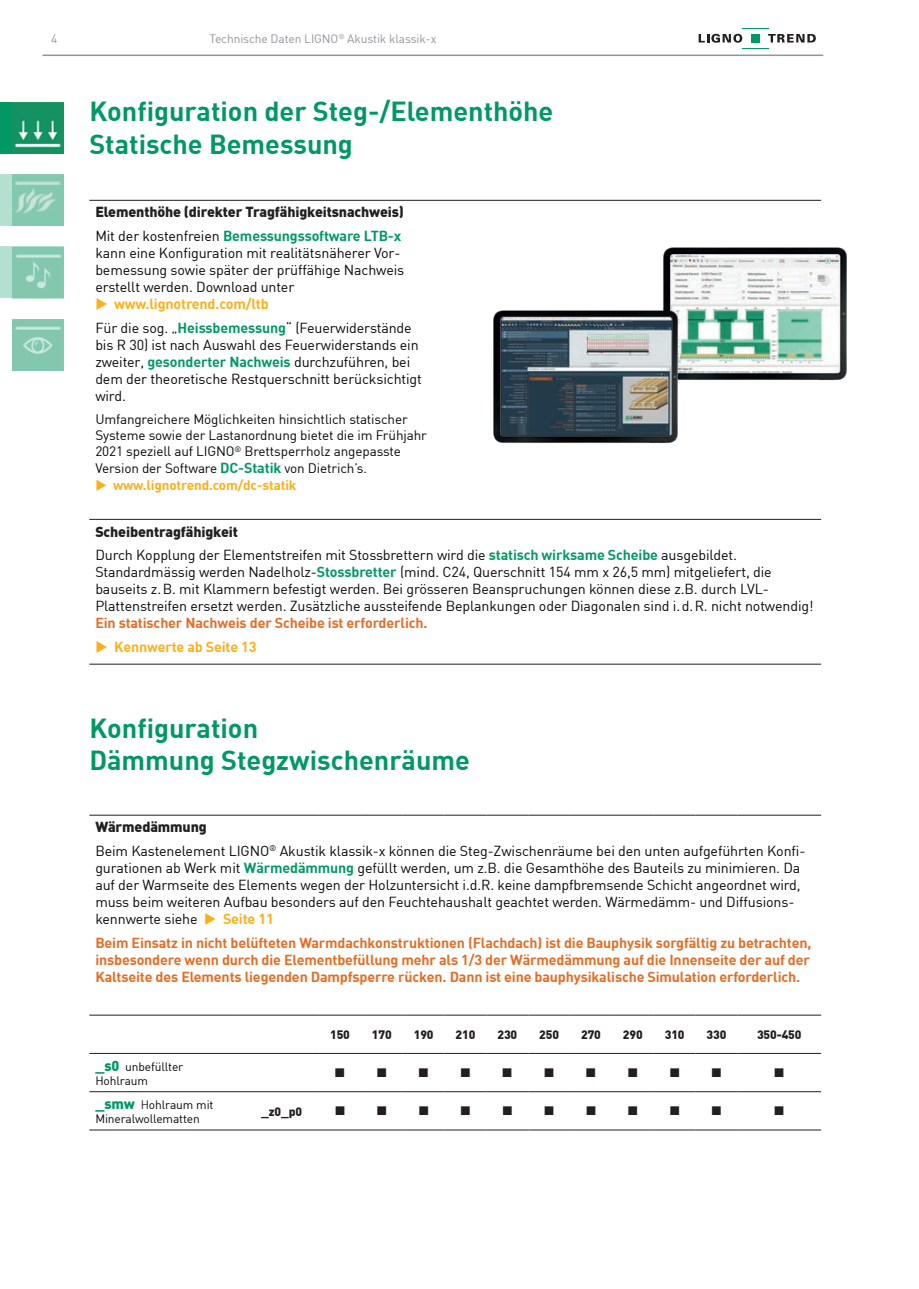
<style>
.page{position:relative;width:919px;height:1289px;background:#fff}
.page>*{position:absolute;margin:0;border:0;box-sizing:border-box;transform-origin:0 0}
.t1{font:700 27px/32.4px "DIN";color:#009864}
.t2{font:14.25px/17.1px "DIN";letter-spacing:-.01em;color:#070909}
.t3{font:700 14.25px/17.1px "DIN";letter-spacing:-.01em;color:#e46c23;text-align:justify}
.t4{font:900 14.25px/23.5px "DIN";letter-spacing:-.01em;color:#231f20}
.t5{font:700 14.25px "DIN";letter-spacing:-.01em;color:#fbb018}
.t6{font:13.5px/16.5px "DIN";letter-spacing:-.01em;color:#070909}
.t7{font:700 13.5px "DIN";letter-spacing:-.01em;color:#fbb018}
.t8{font:12px/14.4px "DIN";letter-spacing:-.01em;color:#070909}
.t9{font:900 12px "DIN";letter-spacing:-.01em;color:#231f20}
.t10{font:12px "DIN";letter-spacing:-.01em;color:#939598}
.s1{font-weight:400;color:#070909}
.s2{font-weight:700;color:#009864}
.s3{color:#fbb018}
.s4{font-weight:700;color:#fbb018}
.s5{font-weight:700;font-size:14.25px;color:#009864}
.s6{font-weight:900;color:#231f20}
.s7{font-weight:900;font-size:14.25px;color:#009864}
.s8{color:#231f20}
</style>
<div class="page">
<div style="left:0;top:102px;width:64px;height:51px;background:#009864"></div>
<svg style="left:0;top:174px;width:13px;height:51px"></svg>
<svg style="left:0;top:247px;width:13px;height:51px"></svg>
<img style="left:13px;top:102px;width:51px;height:51px">
<img style="left:13px;top:247px;width:51px;height:51px">
<img style="left:13px;top:319px;width:51px;height:51px">
<img style="left:13px;top:174px;width:51px;height:51px">
<img style="left:663px;top:247px;width:183px;height:133px">
<img style="left:493px;top:310px;width:184px;height:133px">
<img style="left:502px;top:316px;width:170px;height:119px">
<div style="left:500px;top:316px;width:172px;height:121px;border:1px solid #312f30;border-radius:3px"></div>
<svg style="left:698px;top:28px;width:117px;height:21px"></svg>
<div style="left:750px;top:34px;width:9px;height:9px;background:#009864"></div>
<hr style="left:43px;top:55px;width:780px;height:1px;background:#939598">
<hr style="left:89px;top:200px;width:732px;height:1px;background:#231f20">
<hr style="left:89px;top:519px;width:732px;height:1px;background:#231f20">
<hr style="left:89px;top:663px;width:732px;height:1px;background:#231f20">
<hr style="left:89px;top:814px;width:145px;height:1px;background:#231f20">
<hr style="left:234px;top:814px;width:85px;height:1px;background:#231f20">
<hr style="left:319px;top:814px;width:42px;height:1px;background:#231f20">
<hr style="left:361px;top:814px;width:42px;height:1px;background:#231f20">
<hr style="left:403px;top:814px;width:41px;height:1px;background:#231f20">
<hr style="left:444px;top:814px;width:42px;height:1px;background:#231f20">
<hr style="left:486px;top:814px;width:42px;height:1px;background:#231f20">
<hr style="left:528px;top:814px;width:42px;height:1px;background:#231f20">
<hr style="left:570px;top:814px;width:42px;height:1px;background:#231f20">
<hr style="left:612px;top:814px;width:41px;height:1px;background:#231f20">
<hr style="left:653px;top:814px;width:42px;height:1px;background:#231f20">
<hr style="left:695px;top:814px;width:42px;height:1px;background:#231f20">
<hr style="left:737px;top:814px;width:84px;height:1px;background:#231f20">
<hr style="left:89px;top:1014px;width:145px;height:1px;background:#231f20">
<hr style="left:234px;top:1014px;width:85px;height:1px;background:#231f20">
<hr style="left:319px;top:1014px;width:42px;height:1px;background:#231f20">
<hr style="left:361px;top:1014px;width:42px;height:1px;background:#231f20">
<hr style="left:403px;top:1014px;width:41px;height:1px;background:#231f20">
<hr style="left:444px;top:1014px;width:42px;height:1px;background:#231f20">
<hr style="left:486px;top:1014px;width:42px;height:1px;background:#231f20">
<hr style="left:528px;top:1014px;width:42px;height:1px;background:#231f20">
<hr style="left:653px;top:1014px;width:42px;height:1px;background:#231f20">
<hr style="left:695px;top:1014px;width:42px;height:1px;background:#231f20">
<hr style="left:737px;top:1014px;width:84px;height:1px;background:#231f20">
<hr style="left:570px;top:1014px;width:42px;height:1px;background:#231f20">
<hr style="left:612px;top:1014px;width:41px;height:1px;background:#231f20">
<hr style="left:89px;top:1053px;width:145px;height:1px;background:#231f20">
<hr style="left:89px;top:1091px;width:145px;height:1px;background:#231f20">
<hr style="left:234px;top:1053px;width:85px;height:1px;background:#231f20">
<hr style="left:234px;top:1091px;width:85px;height:1px;background:#231f20">
<hr style="left:319px;top:1053px;width:42px;height:1px;background:#231f20">
<hr style="left:319px;top:1091px;width:42px;height:1px;background:#231f20">
<hr style="left:361px;top:1053px;width:42px;height:1px;background:#231f20">
<hr style="left:361px;top:1091px;width:42px;height:1px;background:#231f20">
<hr style="left:403px;top:1053px;width:41px;height:1px;background:#231f20">
<hr style="left:444px;top:1053px;width:42px;height:1px;background:#231f20">
<hr style="left:486px;top:1053px;width:42px;height:1px;background:#231f20">
<hr style="left:528px;top:1053px;width:42px;height:1px;background:#231f20">
<hr style="left:570px;top:1053px;width:42px;height:1px;background:#231f20">
<hr style="left:612px;top:1053px;width:41px;height:1px;background:#231f20">
<hr style="left:653px;top:1053px;width:42px;height:1px;background:#231f20">
<hr style="left:695px;top:1053px;width:42px;height:1px;background:#231f20">
<hr style="left:737px;top:1053px;width:84px;height:1px;background:#231f20">
<hr style="left:403px;top:1091px;width:41px;height:1px;background:#231f20">
<hr style="left:444px;top:1091px;width:42px;height:1px;background:#231f20">
<hr style="left:486px;top:1091px;width:42px;height:1px;background:#231f20">
<hr style="left:528px;top:1091px;width:42px;height:1px;background:#231f20">
<hr style="left:570px;top:1091px;width:42px;height:1px;background:#231f20">
<hr style="left:612px;top:1091px;width:41px;height:1px;background:#231f20">
<hr style="left:653px;top:1091px;width:42px;height:1px;background:#231f20">
<hr style="left:695px;top:1091px;width:42px;height:1px;background:#231f20">
<hr style="left:737px;top:1091px;width:84px;height:1px;background:#231f20">
<hr style="left:89px;top:1129px;width:145px;height:1px;background:#231f20">
<hr style="left:234px;top:1129px;width:85px;height:1px;background:#231f20">
<hr style="left:319px;top:1129px;width:42px;height:1px;background:#231f20">
<hr style="left:361px;top:1129px;width:42px;height:1px;background:#231f20">
<hr style="left:403px;top:1129px;width:41px;height:1px;background:#231f20">
<hr style="left:444px;top:1129px;width:42px;height:1px;background:#231f20">
<hr style="left:486px;top:1129px;width:42px;height:1px;background:#231f20">
<hr style="left:528px;top:1129px;width:42px;height:1px;background:#231f20">
<hr style="left:570px;top:1129px;width:42px;height:1px;background:#231f20">
<hr style="left:612px;top:1129px;width:41px;height:1px;background:#231f20">
<hr style="left:653px;top:1129px;width:42px;height:1px;background:#231f20">
<hr style="left:695px;top:1129px;width:42px;height:1px;background:#231f20">
<hr style="left:737px;top:1129px;width:84px;height:1px;background:#231f20">
<p class="t10" style="left:51px;top:31px;width:8px">4</p>
<p class="t10" style="left:209px;top:31px;width:228px">Technische Daten LIGNO<sup>®</sup> Akustik klassik-x</p>
<h1 class="t1" style="left:89px;top:94px;width:465px">Konfiguration der Steg-/Elementhöhe<br>Statische Bemessung</h1>
<p class="t4" style="left:95px;top:200px;width:310px">Elementhöhe (direkter Tragfähigkeitsnachweis)<br><span class="s1">Mit der kostenfreien</span> <span class="s2">Bemessungssoftware LTB-x</span></p>
<p class="t2" style="left:95px;top:244px;width:310px">kann eine Konfiguration mit realitätsnäherer Vor&shy;bemessung sowie später der prüffähige Nachweis erstellt werden. Download unter</p>
<p class="t2" style="left:95px;top:292px;width:318px;line-height:23.5px"><span class="s3">◆</span> <span class="s4">www.lignotrend.com/ltb<br></span>Für die sog. „<span class="s2">Heissbemessung</span>“ (Feuerwiderstände</p>
<p class="t2" style="left:95px;top:336px;width:328px">bis R 30) ist nach Auswahl des Feuerwiderstands ein zweiter, <span class="s2">gesonderter Nachweis</span> durchzuführen, bei dem der theoretische Restquerschnitt berücksichtigt wird.</p>
<p class="t6" style="left:95px;top:410px;width:333px">Umfangreichere Möglichkeiten hinsichtlich statischer Systeme sowie der Lastanordnung bietet die im Frühjahr 2021 speziell auf LIGNO<sup>®</sup> Brettsperrholz angepasste Version der Software <span class="s5">DC-Statik</span> von Dietrich’s.</p>
<p class="t7" style="left:95px;top:476px;width:203px">◆ www.lignotrend.com/dc-statik</p>
<p class="t2" style="left:95px;top:519px;width:643px;line-height:23.5px"><span class="s6">Scheibentragfähigkeit<br></span>Durch Kopplung der Elementstreifen mit Stossbrettern wird die <span class="s2">statisch wirksame Scheibe</span> ausgebildet.</p>
<p class="t2" style="left:95px;top:563px;width:719px">Standardmässig werden Nadelholz-<span class="s2">Stossbretter</span> (mind. C24, Querschnitt 154 mm x 26,5 mm) mitgeliefert, die bauseits z.B. mit Klammern befestigt werden. Bei grösseren Beanspruchungen können diese z.B. durch LVL-<br>Plattenstreifen ersetzt werden. Zusätzliche aussteifende Beplankungen oder Diagonalen sind i.d.R. nicht notwendig!</p>
<p class="t3" style="left:95px;top:614px;width:333px">Ein statischer Nachweis der Scheibe ist erforderlich.</p>
<p class="t5" style="left:95px;top:637px;width:163px">◆ Kennwerte ab Seite 13</p>
<h1 class="t1" style="left:89px;top:710px;width:382px">Konfiguration<br>Dämmung Stegzwischenräume</h1>
<p class="t2" style="left:95px;top:815px;width:711px;line-height:23.5px"><span class="s6">Wärmedämmung<br></span>Beim Kastenelement LIGNO<sup>®</sup> Akustik klassik-x können die Steg-Zwischenräume bei den unten aufgeführten Konfi-</p>
<p class="t2" style="left:95px;top:859px;width:706px">gurationen ab Werk mit <span class="s2">Wärmedämmung</span> gefüllt werden, um z.B. die Gesamthöhe des Bauteils zu minimieren. Da auf der Warmseite des Elements wegen der Holzuntersicht i.d.R. keine dampfbremsende Schicht angeordnet wird, muss beim weiteren Aufbau besonders auf den Feuchtehaushalt geachtet werden. Wärmedämm- und Diffusions&shy;kennwerte siehe <span class="s3">◆</span> <span class="s4">Seite 11</span></p>
<p class="t3" style="left:95px;top:933px;width:717px">Beim Einsatz in nicht belüfteten Warmdachkonstruktionen (Flachdach) ist die Bauphysik sorgfältig zu betrachten, insbesondere wenn durch die Elementbefüllung mehr als 1/3 der Wärmedämmung auf die Innenseite der auf der Kaltseite des Elements liegenden Dampfsperre rücken. Dann ist eine bauphysikalische Simulation erforderlich.</p>
<p class="t8" style="left:95px;top:1058px;width:89px"><span class="s7">_s0</span> unbefüllter<br>Hohlraum</p>
<p class="t8" style="left:95px;top:1097px;width:120px"><span class="s7">_smw</span> <span class="s8">H</span>ohlraum mit<br>Mineralwollematten</p>
<p class="t9" style="left:261px;top:1103px;width:42px">_z0_p0</p>
<p class="t9" style="left:330px;top:1026px;width:21px">150</p>
<p class="t9" style="left:372px;top:1026px;width:21px">170</p>
<p class="t9" style="left:414px;top:1026px;width:21px">190</p>
<p class="t9" style="left:455px;top:1026px;width:21px">210</p>
<p class="t9" style="left:497px;top:1026px;width:21px">230</p>
<p class="t9" style="left:539px;top:1026px;width:21px">250</p>
<p class="t9" style="left:581px;top:1026px;width:21px">270</p>
<p class="t9" style="left:623px;top:1026px;width:21px">290</p>
<p class="t9" style="left:664px;top:1026px;width:21px">310</p>
<p class="t9" style="left:706px;top:1026px;width:21px">330</p>
<p class="t9" style="left:757px;top:1026px;width:46px">350-450</p>
</div>
